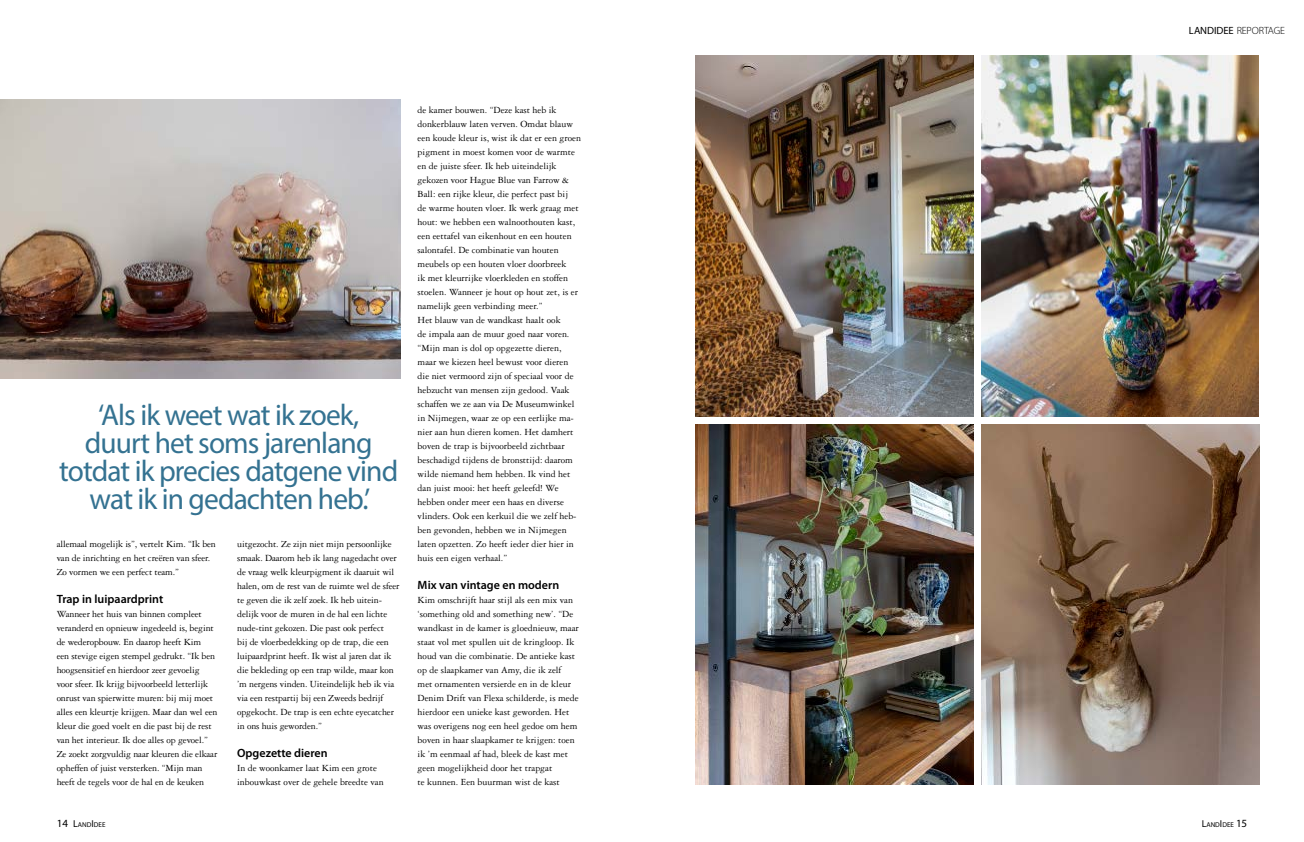
<style>
.page{position:relative;width:1304px;height:842px;background:#fff}
.page>*{position:absolute;margin:0;border:0;box-sizing:border-box;transform-origin:0 0}
.t1{font:30px/28px "Myriad Pro";letter-spacing:-.03em;color:#347291;text-align:center}
.t2{font:600 12px "Myriad Pro";color:#000}
.t3{font:300 10.5px "Myriad Pro";letter-spacing:-.01em;color:#000}
.t4{font:10px/14px "Garamond 3 LT Std";color:#000}
.t5{font:7px "Myriad Pro";color:#000}
.s1{font-weight:400}
.s2{font-size:11px}
.s3{font-size:10px}
</style>
<div class="page">
<img style="left:982px;top:56px;width:277px;height:361px">
<img style="left:695px;top:56px;width:278px;height:361px">
<img style="left:982px;top:424px;width:278px;height:361px">
<img style="left:695px;top:424px;width:278px;height:361px">
<img style="left:0;top:99px;width:401px;height:280px">
<h1 class="t1" style="left:59px;top:401px;width:341px">‘Als ik weet wat ik zoek,<br>duurt het soms jarenlang totdat ik precies datgene vind wat ik in gedachten heb.’</h1>
<p class="t4" style="left:57px;top:537px;width:161px">allemaal mogelijk is”, vertelt Kim. “Ik ben van de inrichting en het creëren van sfeer.<br>Zo vormen we een perfect team.”</p>
<p class="t2" style="left:57px;top:592px;width:108px">Trap in luipaardprint</p>
<p class="t4" style="left:57px;top:607px;width:162px">Wanneer het huis van binnen compleet veranderd en opnieuw ingedeeld is, begint de wederopbouw. En daarop heeft Kim<br>een stevige eigen stempel gedrukt. “Ik ben hoogsensitief en hierdoor zeer gevoelig voor sfeer. Ik krijg bijvoorbeeld letterlijk onrust van spierwitte muren: bij mij moet alles een kleurtje krijgen. Maar dan wel een kleur die goed voelt en die past bij de rest van het interieur. Ik doe alles op gevoel.” Ze zoekt zorgvuldig naar kleuren die elkaar opheffen of juist versterken. “Mijn man heeft de tegels voor de hal en de keuken</p>
<p class="t4" style="left:237px;top:537px;width:164px">uitgezocht. Ze zijn niet mijn persoonlijke smaak. Daarom heb ik lang nagedacht over de vraag welk kleurpigment ik daaruit wil halen, om de rest van de ruimte wel de sfeer te geven die ik zelf zoek. Ik heb uitein&shy;delijk voor de muren in de hal een lichte nude-tint gekozen. Die past ook perfect<br>bij de vloerbedekking op de trap, die een luipaardprint heeft. Ik wist al jaren dat ik die bekleding op een trap wilde, maar kon ’m nergens vinden. Uiteindelijk heb ik via via een restpartij bij een Zweeds bedrijf opgekocht. De trap is een echte eyecatcher in ons huis geworden.”</p>
<p class="t2" style="left:237px;top:746px;width:92px">Opgezette dieren</p>
<p class="t4" style="left:237px;top:761px;width:148px">In de woonkamer laat Kim een grote inbouwkast over de gehele breedte van</p>
<p class="t4" style="left:418px;top:103px;width:165px">de kamer bouwen. “Deze kast heb ik donkerblauw laten verven. Omdat blauw een koude kleur is, wist ik dat er een groen pigment in moest komen voor de warmte en de juiste sfeer. Ik heb uiteindelijk gekozen voor Hague Blue van Farrow &amp; Ball: een rijke kleur, die perfect past bij<br>de warme houten vloer. Ik werk graag met hout: we hebben een walnoothouten kast, een eettafel van eikenhout en een houten salontafel. De combinatie van houten meubels op een houten vloer doorbreek<br>ik met kleurrijke vloerkleden en stoffen stoelen. Wanneer je hout op hout zet, is er namelijk geen verbinding meer.”<br>Het blauw van de wandkast haalt ook<br>de impala aan de muur goed naar voren. “Mijn man is dol op opgezette dieren, maar we kiezen heel bewust voor dieren die niet vermoord zijn of speciaal voor de hebzucht van mensen zijn gedood. Vaak schaffen we ze aan via De Museumwinkel in Nijmegen, waar ze op een eerlijke ma&shy;nier aan hun dieren komen. Het damhert boven de trap is bijvoorbeeld zichtbaar beschadigd tijdens de bronsttijd: daarom wilde niemand hem hebben. Ik vind het dan juist mooi: het heeft geleefd! We hebben onder meer een haas en diverse vlinders. Ook een kerkuil die we zelf heb&shy;ben gevonden, hebben we in Nijmegen laten opzetten. Zo heeft ieder dier hier in huis een eigen verhaal.”</p>
<p class="t2" style="left:418px;top:578px;width:143px">Mix van vintage en modern</p>
<p class="t4" style="left:418px;top:593px;width:163px">Kim omschrijft haar stijl als een mix van ‘something old and something new’. “De wandkast in de kamer is gloednieuw, maar staat vol met spullen uit de kringloop. Ik houd van die combinatie. De antieke kast op de slaapkamer van Amy, die ik zelf<br>met ornamenten versierde en in de kleur Denim Drift van Flexa schilderde, is mede hierdoor een unieke kast geworden. Het was overigens nog een heel gedoe om hem boven in haar slaapkamer te krijgen: toen ik ’m eenmaal af had, bleek de kast met geen mogelijkheid door het trapgat<br>te kunnen. Een buurman wist de kast</p>
<p class="t3" style="left:1189px;top:25px;width:98px"><span class="s1">LANDIDEE</span> REPORTAGE</p>
<p class="t5" style="left:57px;top:820px;width:50px"><span class="s2">14</span> <span class="s3">L</span>AND<span class="s3">I</span>DEE</p>
<p class="t5" style="left:1202px;top:820px;width:47px"><span class="s3">L</span>AND<span class="s3">I</span>DEE <span class="s2">15</span></p>
</div>
